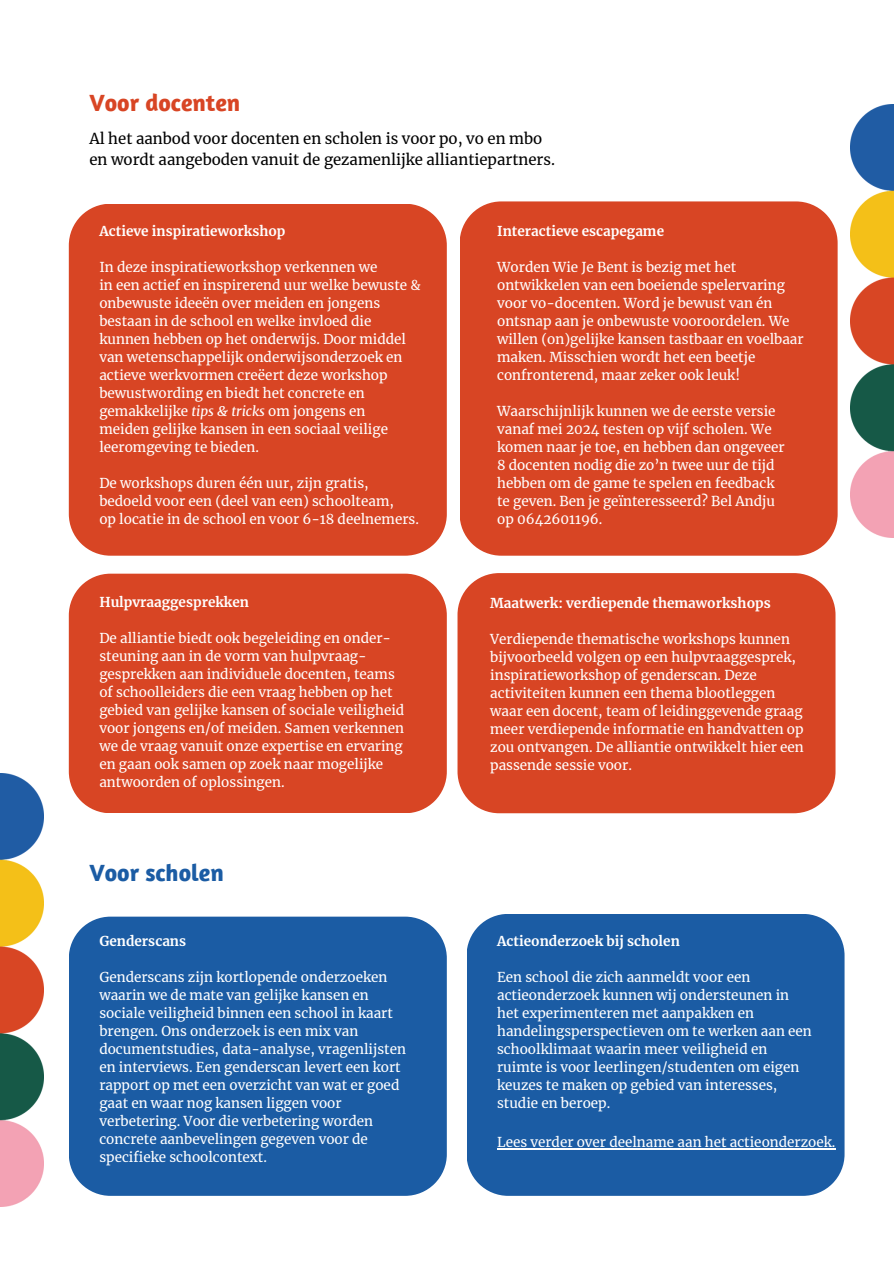
<style>
.page{position:relative;width:894px;height:1264px;background:#fff}
.page>*{position:absolute;margin:0;border:0;box-sizing:border-box;transform-origin:0 0}
.t1{font:700 24px "Amaranth";color:#d84524}
.t2{font:700 24px "Amaranth";color:#1b5ca4}
.t3{font:15px/20.2px "Merriweather";color:#000}
.t4{font:13.5px/18px "Merriweather";color:#fff}
.t5{font:700 13.5px "Merriweather";color:#fff}
.s1{font-style:italic}
</style>
<div class="page">
<div style="left:69px;top:204px;width:377px;height:351px;background:#d84524"></div>
<div style="left:460px;top:201px;width:377px;height:354px;background:#d84524"></div>
<div style="left:69px;top:573px;width:377px;height:240px;background:#d84524"></div>
<div style="left:457px;top:573px;width:378px;height:240px;background:#d84524"></div>
<div style="left:69px;top:916px;width:377px;height:279px;background:#1b5ca4"></div>
<div style="left:467px;top:914px;width:377px;height:281px;background:#1b5ca4"></div>
<img style="left:850px;top:105px;width:43px;height:432px">
<img style="left:0;top:773px;width:43px;height:432px">
<hr style="left:497px;top:1148px;width:338px;height:1px;background:#fff">
<h1 class="t1" style="left:89px;top:87px;width:152px">Voor docenten</h1>
<p class="t3" style="left:89px;top:129px;width:467px">Al het aanbod voor docenten en scholen is voor po, vo en mbo en wordt aangeboden vanuit de gezamenlijke alliantiepartners.</p>
<p class="t5" style="left:99px;top:223px;width:187px">Actieve inspiratieworkshop</p>
<p class="t4" style="left:99px;top:258px;width:323px">In deze inspiratieworkshop verkennen we<br>in een actief en inspirerend uur welke bewuste &amp; onbewuste ideeën over meiden en jongens bestaan in de school en welke invloed die kunnen hebben op het onderwijs. Door middel van wetenschappelijk onderwijsonderzoek en actieve werkvormen creëert deze workshop bewustwording en biedt het concrete en gemakkelijke <span class="s1">tips &amp; tricks</span> om jongens en<br>meiden gelijke kansen in een sociaal veilige leeromgeving te bieden.</p>
<p class="t4" style="left:99px;top:474px;width:321px">De workshops duren één uur, zijn gratis, bedoeld voor een (deel van een) schoolteam,<br>op locatie in de school en voor 6-18 deelnemers.</p>
<p class="t5" style="left:99px;top:594px;width:151px">Hulpvraaggesprekken</p>
<p class="t4" style="left:99px;top:629px;width:306px">De alliantie biedt ook begeleiding en onder&shy;steuning aan in de vorm van hulpvraag&shy;gesprekken aan individuele docenten, teams of schoolleiders die een vraag hebben op het gebied van gelijke kansen of sociale veiligheid voor jongens en/of meiden. Samen verkennen we de vraag vanuit onze expertise en ervaring en gaan ook samen op zoek naar mogelijke antwoorden of oplossingen.</p>
<h1 class="t2" style="left:89px;top:857px;width:136px">Voor scholen</h1>
<p class="t5" style="left:99px;top:933px;width:88px">Genderscans</p>
<p class="t4" style="left:99px;top:968px;width:308px">Genderscans zijn kortlopende onderzoeken waarin we de mate van gelijke kansen en sociale veiligheid binnen een school in kaart brengen. Ons onderzoek is een mix van documentstudies, data-analyse, vragenlijsten en interviews. Een genderscan levert een kort rapport op met een overzicht van wat er goed gaat en waar nog kansen liggen voor verbetering. Voor die verbetering worden concrete aanbevelingen gegeven voor de specifieke schoolcontext.</p>
<p class="t5" style="left:497px;top:223px;width:168px">Interactieve escapegame</p>
<p class="t4" style="left:497px;top:258px;width:308px">Worden Wie Je Bent is bezig met het ontwikkelen van een boeiende spelervaring voor vo-docenten. Word je bewust van én ontsnap aan je onbewuste vooroordelen. We willen (on)gelijke kansen tastbaar en voelbaar maken. Misschien wordt het een beetje confronterend, maar zeker ook leuk!</p>
<p class="t4" style="left:497px;top:402px;width:289px">Waarschijnlijk kunnen we de eerste versie vanaf mei 2024 testen op vijf scholen. We komen naar je toe, en hebben dan ongeveer 8 docenten nodig die zo’n twee uur de tijd hebben om de game te spelen en feedback te geven. Ben je geïnteresseerd? Bel Andju op 0642601196.</p>
<p class="t5" style="left:490px;top:594px;width:282px">Maatwerk: verdiepende themaworkshops</p>
<p class="t4" style="left:490px;top:630px;width:315px">Verdiepende thematische workshops kunnen bijvoorbeeld volgen op een hulpvraaggesprek, inspiratieworkshop of genderscan. Deze activiteiten kunnen een thema blootleggen waar een docent, team of leidinggevende graag meer verdiepende informatie en handvatten op zou ontvangen. De alliantie ontwikkelt hier een passende sessie voor.</p>
<p class="t5" style="left:497px;top:933px;width:184px">Actieonderzoek bij scholen</p>
<p class="t4" style="left:497px;top:968px;width:316px">Een school die zich aanmeldt voor een actieonderzoek kunnen wij ondersteunen in het experimenteren met aanpakken en handelingsperspectieven om te werken aan een schoolklimaat waarin meer veiligheid en ruimte is voor leerlingen/studenten om eigen keuzes te maken op gebied van interesses, studie en beroep.</p>
<p class="t4" style="left:497px;top:1133px;width:340px">Lees verder over deelname aan het actieonderzoek.</p>
</div>
